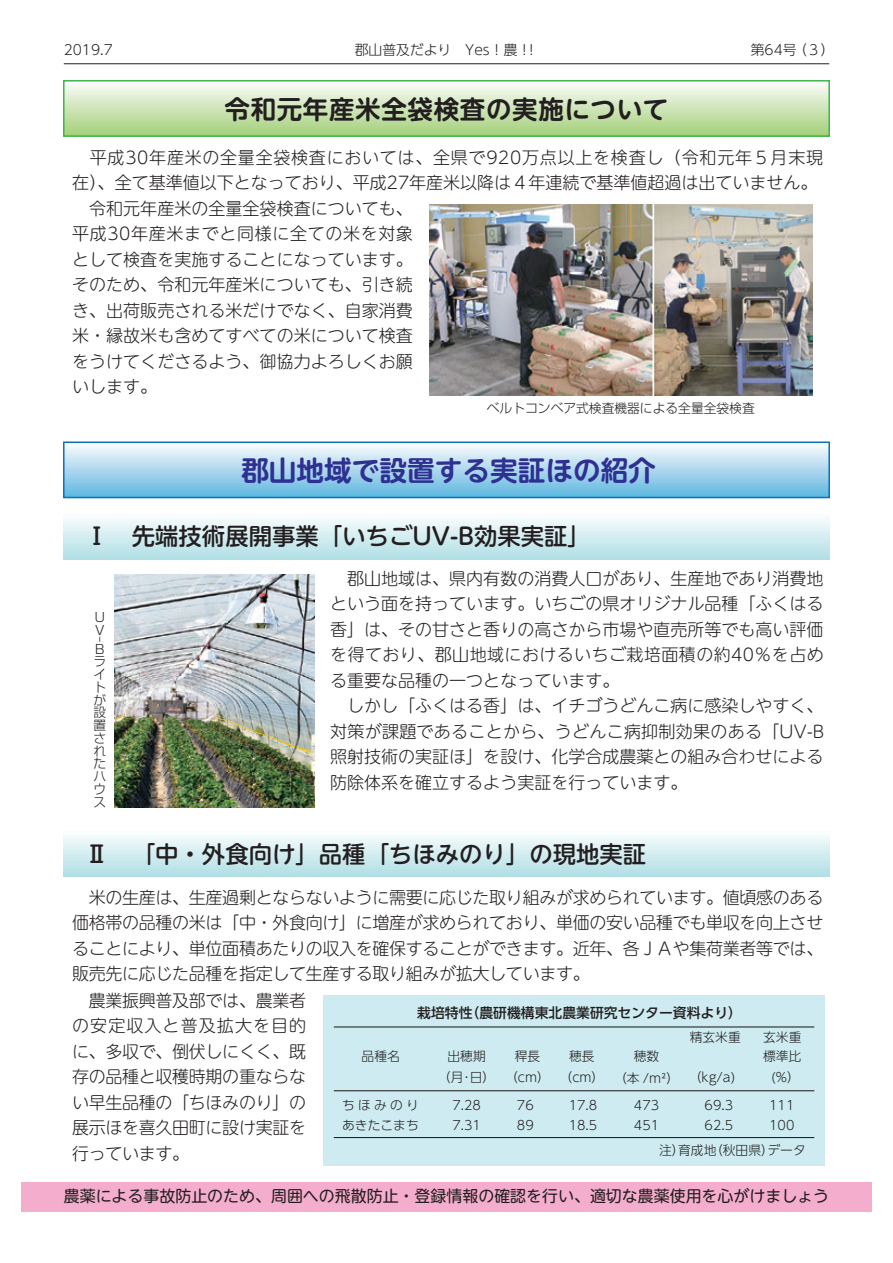
<style>
.page{position:relative;width:893px;height:1263px;background:#fff}
.page>*{position:absolute;margin:0;border:0;box-sizing:border-box;transform-origin:0 0}
.t1{font:700 27.6px "UD Shin M Go Pro De";color:#2e3092}
.t2{font:700 25.5px "UD Shin M Go Pro De";letter-spacing:.025em;color:#231f20}
.t3{font:500 23.4px "UD Shin M Go Pro";color:#231f20}
.t4{font:300 16.95px/25.5px "UD Shin M Go Pro";color:#231f20}
.t5{font:15.9px "UD Shin M Go Pro";color:#231f20}
.t6{font:300 13.8px "UD Shin Go Pro";color:#231f20}
.t7{font:500 13.8px "UD Shin Go Pro";color:#231f20}
.t8{font:300 12.75px/20.1px "UD Shin Go Pro";color:#231f20}
.t9{font:300 12.75px/12.8px "Shin Go Pro";color:#231f20}
</style>
<div class="page">
<hr style="left:64px;top:63px;width:765px;height:1px;background:#231f20">
<div style="left:21px;top:1182px;width:851px;height:30px;background:#f5adce"></div>
<div style="left:64px;top:81px;width:765px;height:55px;background:linear-gradient(to bottom,#fcfcfb,#a3cf79)"></div>
<div style="left:63px;top:80px;width:767px;height:57px;border:1px solid #3cb54b"></div>
<div style="left:64px;top:442px;width:765px;height:55px;background:linear-gradient(to bottom,#fffdfe,#5eb6df)"></div>
<div style="left:63px;top:441px;width:767px;height:57px;border:2px solid #0b72ba"></div>
<div style="left:64px;top:512px;width:765px;height:47px;background:linear-gradient(to bottom,#feffff,#b0dfe5)"></div>
<div style="left:64px;top:829px;width:765px;height:47px;background:linear-gradient(to bottom,#fefefe,#b0dfe5)"></div>
<div style="left:323px;top:995px;width:502px;height:170px;background:#cdebf0"></div>
<img style="left:429px;top:204px;width:383px;height:192px">
<img style="left:115px;top:574px;width:200px;height:234px">
<hr style="left:334px;top:1026px;width:480px;height:1px;background:#231f20">
<hr style="left:334px;top:1137px;width:480px;height:1px;background:#231f20">
<hr style="left:334px;top:1090px;width:480px;height:1px;background:#231f20">
<p class="t6" style="left:64px;top:39px;width:51px">2019.7</p>
<p class="t6" style="left:355px;top:39px;width:185px">郡山普及だより　Yes！農！！</p>
<h2 class="t2" style="left:225px;top:88px;width:445px">令和元年産米全袋検査の実施について</h2>
<p class="t6" style="left:793px;top:39px;width:43px">)３(</p>
<p class="t6" style="left:751px;top:39px;width:47px">第64号</p>
<p class="t4" style="left:72px;top:144px;width:752px">　平成30年産米の全量全袋検査においては、全県で920万点以上を検査し（令和元年５月末現在）、全て基準値以下となっており、平成27年産米以降は４年連続で基準値超過は出ていません。　令和元年産米の全量全袋検査についても、<br>平成30年産米までと同様に全ての米を対象<br>として検査を実施することになっています。<br>そのため、令和元年産米についても、引き続<br>き、出荷販売される米だけでなく、自家消費<br>米・縁故米も含めてすべての米について検査<br>をうけてくださるよう、御協力よろしくお願<br>いします。</p>
<p class="t9" style="left:487px;top:400px;width:269px">ベルトコンベア式検査機器による全量全袋検査</p>
<h1 class="t1" style="left:241px;top:448px;width:416px">郡山地域で設置する実証ほの紹介</h1>
<h3 class="t3" style="left:85px;top:517px;width:507px">Ⅰ　先端技術展開事業「いちごUV-B効果実証「</h3>
<p class="t4" style="left:330px;top:565px;width:495px">　郡山地域は、県内有数の消費人口があり、生産地であり消費地という面を持っています。いちごの県オリジナル品種「ふくはる香」は、その甘さと香りの高さから市場や直売所等でも高い評価を得ており、郡山地域におけるいちご栽培面積の約40％を占める重要な品種の一つとなっています。<br>　しかし「ふくはる香」は、イチゴうどんこ病に感染しやすく、対策が課題であることから、うどんこ病抑制効果のある「UV B-照射技術の実証ほ」を設け、化学合成農薬との組み合わせによる防除体系を確立するよう実証を行っています。</p>
<p class="t9" style="left:94px;top:609px;width:12px">Ｕ<br>Ｖ</p>
<p class="t9" style="left:94px;top:641px;width:14px">Ｂライトが設置されたハウス</p>
<p class="t9" style="left:108px;top:636px;width:8px;rotate:90deg">-</p>
<h3 class="t3" style="left:85px;top:835px;width:563px">Ⅱ　「中・外食向け」品種「ちほみのり」の現地実証</h3>
<p class="t4" style="left:72px;top:884px;width:753px;text-align:justify">　米の生産は、生産過剰とならないように需要に応じた取り組みが求められています。値頃感のある価格帯の品種の米は「中・外食向け」に増産が求められており、単価の安い品種でも単収を向上させることにより、単位面積あたりの収入を確保することができます。近年、各ＪＡや集荷業者等では、販売先に応じた品種を指定して生産する取り組みが拡大しています。</p>
<p class="t4" style="left:72px;top:987px;width:236px;text-align:justify">　農業振興普及部では、農業者の安定収入と普及拡大を目的に、多収で、倒伏しにくく、既存の品種と収穫時期の重ならない早生品種の「ちほみのり」の展示ほを喜久田町に設け実証を行っています。</p>
<p class="t8" style="left:362px;top:1046px;width:40px">品種名</p>
<p class="t7" style="left:466px;top:1001px;width:278px">（農研機構東北農業研究センター資料より(</p>
<p class="t7" style="left:417px;top:1001px;width:57px">栽培特性</p>
<p class="t8" style="left:448px;top:1046px;width:40px">出穂期</p>
<p class="t8" style="left:438px;top:1067px;width:59px">（月日･ (</p>
<p class="t8" style="left:515px;top:1046px;width:27px">稈長</p>
<p class="t8" style="left:505px;top:1067px;width:46px">（cm(</p>
<p class="t8" style="left:569px;top:1046px;width:27px">穂長</p>
<p class="t8" style="left:560px;top:1067px;width:46px">（cm(</p>
<p class="t8" style="left:634px;top:1046px;width:27px">穂数</p>
<p class="t8" style="left:614px;top:1068px;width:67px">（本 m/ (²</p>
<p class="t8" style="left:690px;top:1027px;width:53px">精玄米重</p>
<p class="t8" style="left:689px;top:1067px;width:48px">（kg a/ (</p>
<p class="t8" style="left:763px;top:1027px;width:40px">玄米重</p>
<p class="t8" style="left:763px;top:1046px;width:40px">標準比</p>
<p class="t8" style="left:771px;top:1067px;width:30px">%) (</p>
<p class="t8" style="left:342px;top:1095px;width:78px">ちほみのりあきたこまち</p>
<p class="t8" style="left:452px;top:1095px;width:30px">7.28<br>7.31</p>
<p class="t8" style="left:517px;top:1095px;width:18px">76<br>89</p>
<p class="t8" style="left:569px;top:1095px;width:30px">17.8<br>18.5</p>
<p class="t8" style="left:634px;top:1095px;width:27px">473<br>451</p>
<p class="t8" style="left:705px;top:1095px;width:30px">69.3<br>62.5</p>
<p class="t8" style="left:769px;top:1095px;width:27px">111<br>100</p>
<p class="t8" style="left:767px;top:1140px;width:40px">データ</p>
<p class="t8" style="left:659px;top:1140px;width:27px">注）</p>
<p class="t8" style="left:710px;top:1140px;width:65px">（秋田県）</p>
<p class="t8" style="left:678px;top:1140px;width:40px">育成地</p>
<p class="t5" style="left:64px;top:1183px;width:767px">農薬による事故防止のため、周囲への飛散防止・登録情報の確認を行い、適切な農薬使用を心がけましょう</p>
</div>
